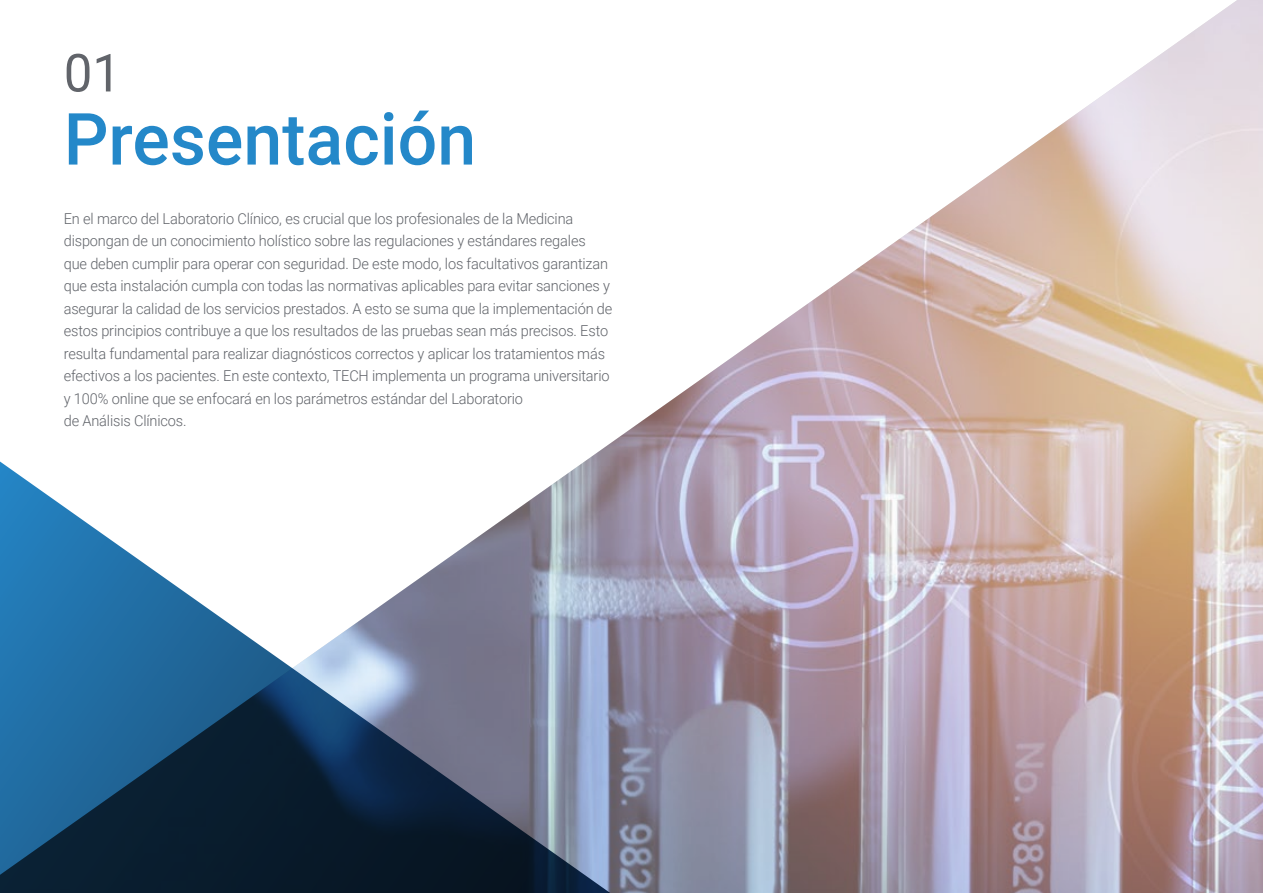
<style>
.page{position:relative;width:1263px;height:893px;background:#fff}
.page>*{position:absolute;margin:0;border:0;box-sizing:border-box;transform-origin:0 0}
.t1{font:500 72px "Roboto";color:#2488c9}
.t2{font:52.5px "Roboto";color:#61646a}
.t3{font:300 15px/22.5px "Roboto";letter-spacing:-.01em;color:#61646a}
</style>
<div class="page">
<img style="left:607px;top:0;width:656px;height:893px">
<svg style="left:0;top:446px;width:640px;height:447px"></svg>
<h2 class="t2" style="left:64px;top:36px;width:59px">01</h2>
<h1 class="t1" style="left:64px;top:89px;width:414px">Presentación</h1>
<p class="t3" style="left:64px;top:207px;width:550px">En el marco del Laboratorio Clínico, es crucial que los profesionales de la Medicina dispongan de un conocimiento holístico sobre las regulaciones y estándares regales que deben cumplir para operar con seguridad. De este modo, los facultativos garantizan que esta instalación cumpla con todas las normativas aplicables para evitar sanciones y asegurar la calidad de los servicios prestados. A esto se suma que la implementación de estos principios contribuye a que los resultados de las pruebas sean más precisos. Esto resulta fundamental para realizar diagnósticos correctos y aplicar los tratamientos más efectivos a los pacientes. En este contexto, TECH implementa un programa universitario y 100% online que se enfocará en los parámetros estándar del Laboratorio<br>de Análisis Clínicos.</p>
</div>
